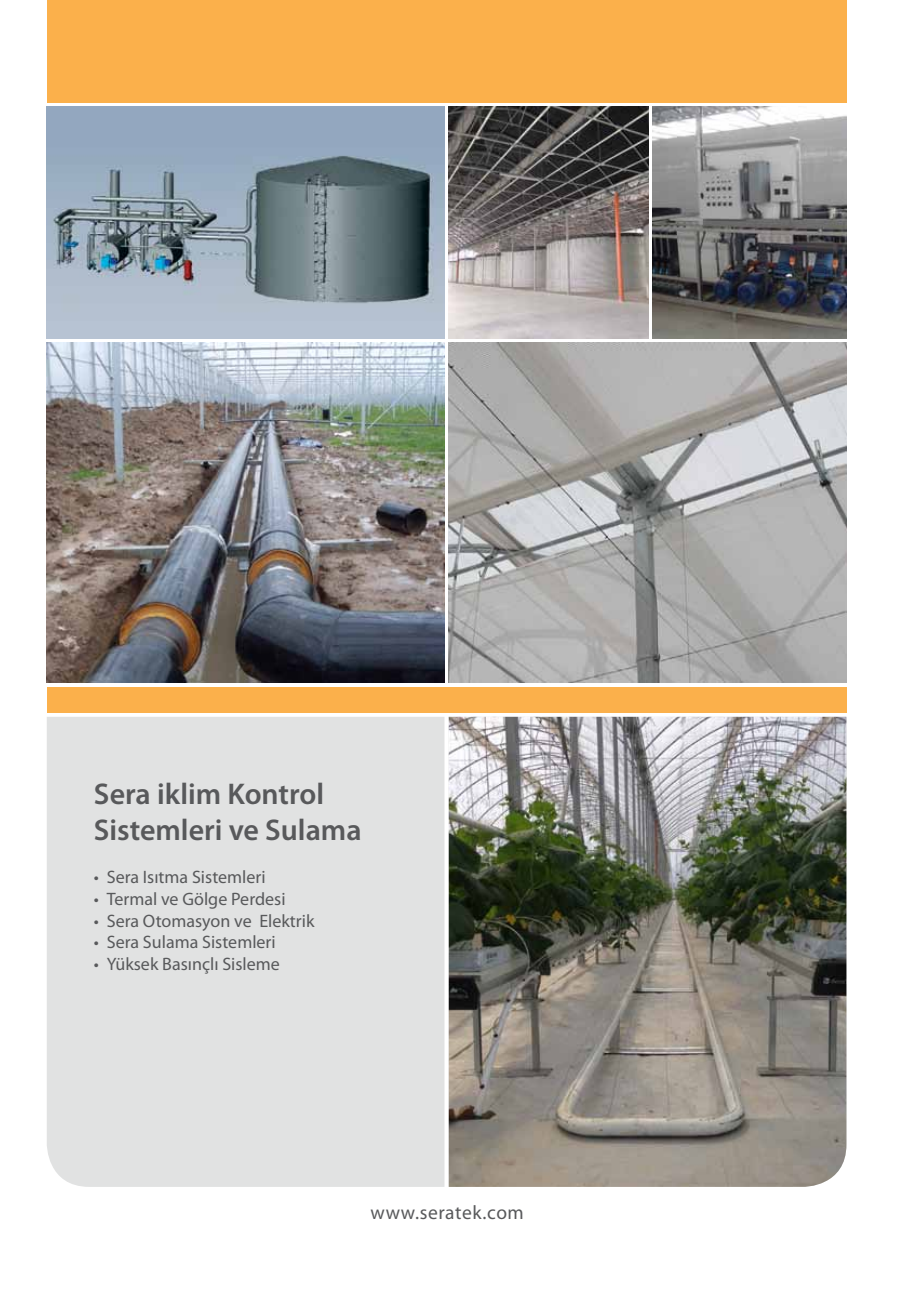
<style>
.page{position:relative;width:906px;height:1289px;background:#fff}
.page>*{position:absolute;margin:0;border:0;box-sizing:border-box;transform-origin:0 0}
.t1{font:600 30px/36px "Myriad Pro";color:#58595b}
.t2{font:19.5px "Myriad Pro";letter-spacing:.03em;color:#58595b}
.t3{font:18px "Myriad Pro";color:#58595b}
</style>
<div class="page">
<div style="left:47px;top:717px;width:397px;height:469px;background:#e1e2e2"></div>
<img style="left:449px;top:716px;width:397px;height:470px">
<div style="left:47px;top:687px;width:799px;height:25px;background:#fbb04b"></div>
<div style="left:47px;top:0;width:799px;height:102px;background:#fbb04b"></div>
<img style="left:47px;top:342px;width:397px;height:340px">
<img style="left:47px;top:106px;width:397px;height:232px">
<img style="left:449px;top:342px;width:397px;height:340px">
<img style="left:449px;top:106px;width:199px;height:232px">
<img style="left:653px;top:106px;width:193px;height:232px">
<h1 class="t1" style="left:94px;top:775px;width:269px">Sera iklim Kontrol<br>Sistemleri ve Sulama</h1>
<p class="t3" style="left:94px;top:866px;width:173px">• Sera Isıtma Sistemleri</p>
<p class="t3" style="left:94px;top:887px;width:193px">• Termal ve Gölge Perdesi</p>
<p class="t3" style="left:94px;top:909px;width:222px">• Sera Otomasyon ve Elektrik</p>
<p class="t3" style="left:94px;top:931px;width:183px">• Sera Sulama Sistemleri</p>
<p class="t3" style="left:94px;top:952px;width:187px">• Yüksek Basınçlı Sisleme</p>
<p class="t2" style="left:370px;top:1199px;width:155px">www.seratek.com</p>
</div>
